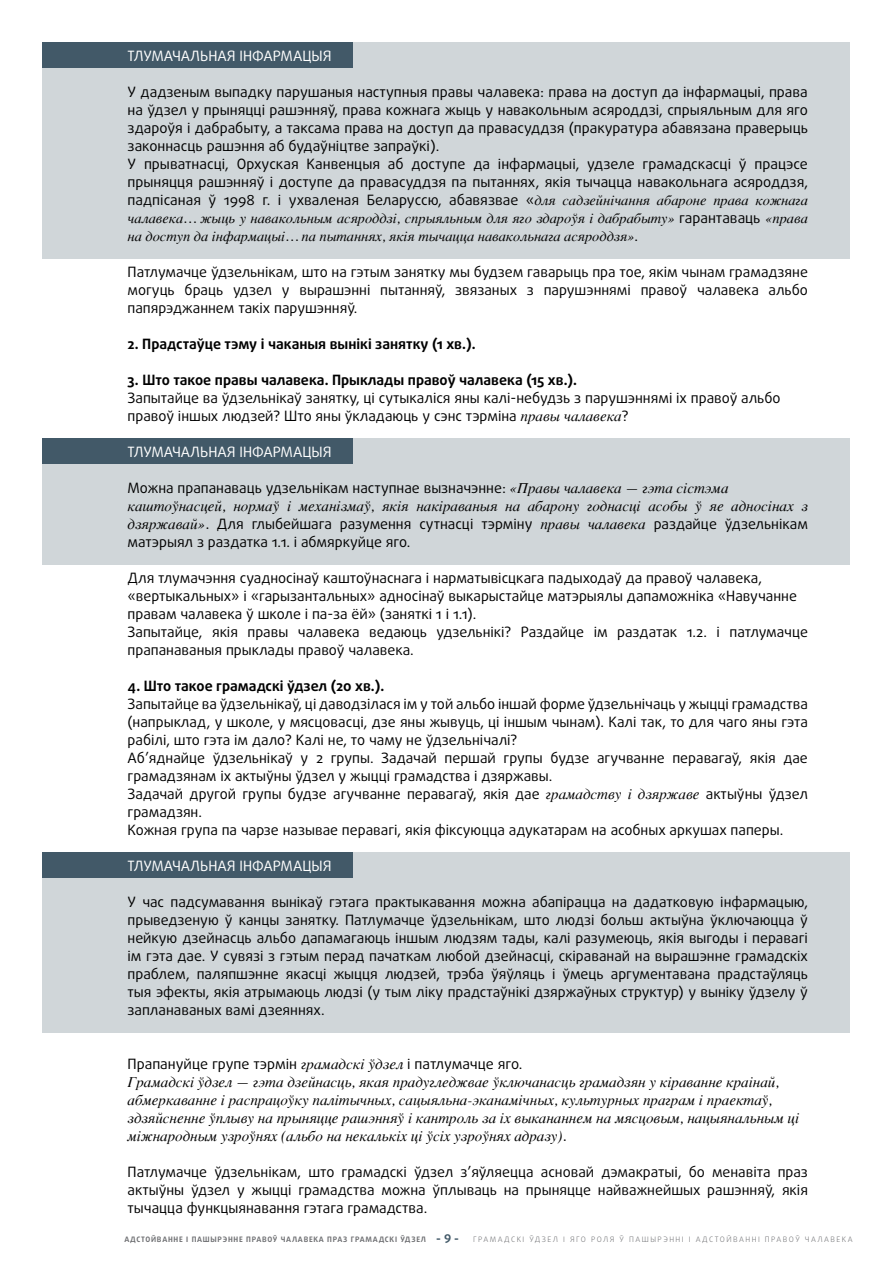
<style>
.page{position:relative;width:893px;height:1263px;background:#fff}
.page>*{position:absolute;margin:0;border:0;box-sizing:border-box;transform-origin:0 0}
.t1{font:italic 15px/18px "Times";color:#000}
.t2{font:14.25px/18px "Daxline Cyr";color:#000}
.t3{font:italic 14.25px/18px "Times";color:#000}
.t4{font:700 14.25px "Daxline Cyr";color:#000}
.t5{font:14.25px "Daxline Cyr";color:#fff}
.t6{font:300 7.5px "Daxline Cyr";letter-spacing:.2em;color:#6d6e71}
.t7{font:700 7.5px "Daxline Cyr LF";letter-spacing:.1em;color:#6d6e71}
.s1{font-family:"Times";font-style:italic}
.s2{font-family:"Daxline Cyr";font-style:normal}
.s3{font-family:"Times";font-style:italic;font-size:15px}
.s4{font-size:12px;color:#425968}
</style>
<div class="page">
<div style="left:43px;top:43px;width:807px;height:216px;background:#d0d6d9"></div>
<div style="left:43px;top:853px;width:807px;height:180px;background:#d0d6d9"></div>
<div style="left:43px;top:43px;width:310px;height:25px;background:#425968"></div>
<div style="left:43px;top:439px;width:807px;height:126px;background:#d0d6d9"></div>
<div style="left:43px;top:439px;width:310px;height:25px;background:#425968"></div>
<div style="left:43px;top:853px;width:310px;height:25px;background:#425968"></div>
<p class="t5" style="left:128px;top:47px;width:17px">Тлумачал</p>
<p class="t5" style="left:200px;top:47px;width:18px">ьная</p>
<p class="t5" style="left:239px;top:47px;width:10px">інфармац</p>
<p class="t5" style="left:312px;top:47px;width:20px">ыя</p>
<p class="t2" style="left:128px;top:82px;width:682px">У дадзеным выпадку парушаныя наступныя правы чалавека: права на доступ да інфармацыі, права на ўдзел у прыняцці рашэнняў, права кожнага жыць у навакольным асяроддзі, спрыяльным для яго здароўя і дабрабыту, а таксама права на доступ да правасуддзя (пракуратура абавязана праверыць законнасць рашэння аб будаўніцтве запраўкі).<br>У прыватнасці, Орхуская Канвенцыя аб доступе да інфармацыі, удзеле грамадскасці ў працэсе прыняцця рашэнняў і доступе да правасуддзя па пытаннях, якія тычацца навакольнага асяроддзя, падпісаная ў 1998 г. і ухваленая Беларуссю, абавязвае «<span class="s1">для садзейнічання абароне права кожнага</span></p>
<p class="t3" style="left:128px;top:208px;width:682px">чалавека… жыць у навакольным асяроддзі, спрыяльным для яго здароўя і дабрабыту» <span class="s2">гарантаваць</span> «права на доступ да інфармацыі… па пытаннях, якія тычацца навакольнага асяроддзя»<span class="s2">.</span></p>
<p class="t2" style="left:128px;top:262px;width:682px;text-align:justify">Патлумачце ўдзельнікам, што на гэтым занятку мы будзем гаварыць пра тое, якім чынам грамадзяне могуць браць удзел у вырашэнні пытанняў, звязаных з парушэннямі правоў чалавека альбо папярэджаннем такіх парушэнняў.</p>
<p class="t4" style="left:128px;top:335px;width:349px">2. Прадстаўце тэму і чаканыя вынікі занятку (1 хв.).</p>
<p class="t4" style="left:128px;top:371px;width:451px">3. Што такое правы чалавека. Прыклады правоў чалавека (15 хв.).</p>
<p class="t2" style="left:128px;top:388px;width:654px">Запытайце ва ўдзельнікаў занятку, ці сутыкаліся яны калі-небудзь з парушэннямі іх правоў альбо правоў іншых людзей? Што яны ўкладаюць у сэнс тэрміна <span class="s3">правы чалавека</span>?</p>
<p class="t5" style="left:128px;top:443px;width:17px">Тлумачал</p>
<p class="t5" style="left:200px;top:443px;width:18px">ьная</p>
<p class="t5" style="left:239px;top:443px;width:10px">інфармац</p>
<p class="t5" style="left:312px;top:443px;width:20px">ыя</p>
<p class="t2" style="left:128px;top:478px;width:602px">Можна прапанаваць удзельнікам наступнае вызначэнне: <span class="s3">«Правы чалавека — гэта сістэма</span></p>
<p class="t1" style="left:128px;top:496px;width:682px">каштоўнасцей, нормаў і механізмаў, якія накіраваныя на абарону годнасці асобы ў яе адносінах з</p>
<p class="t2" style="left:128px;top:514px;width:682px"><span class="s3">дзяржавай».</span> Для глыбейшага разумення сутнасці тэрміну <span class="s3">правы чалавека</span> раздайце ўдзельнікам матэрыял з раздатка 1.1. і абмяркуйце яго.</p>
<p class="t2" style="left:128px;top:568px;width:682px">Для тлумачэння суадносінаў каштоўнаснага і нарматывісцкага падыходаў да правоў чалавека, «вертыкальных» і «гарызантальных» адносінаў выкарыстайце матэрыялы дапаможніка «Навучанне правам чалавека ў школе і па-за ёй» (заняткі 1 і 1.1).<br>Запытайце, якія правы чалавека ведаюць удзельнікі? Раздайце ім раздатак 1.2. і патлумачце прапанаваныя прыклады правоў чалавека.</p>
<p class="t4" style="left:128px;top:677px;width:258px">4. Што такое грамадскі ўдзел (20 хв.).</p>
<p class="t2" style="left:128px;top:694px;width:682px">Запытайце ва ўдзельнікаў, ці даводзілася ім у той альбо іншай форме ўдзельнічаць у жыцці грамадства (напрыклад, у школе, у мясцовасці, дзе яны жывуць, ці іншым чынам). Калі так, то для чаго яны гэта рабілі, што гэта ім дало? Калі не, то чаму не ўдзельнічалі?<br>Аб’яднайце ўдзельнікаў у 2 групы. Задачай першай групы будзе агучванне перавагаў, якія дае грамадзянам іх актыўны ўдзел у жыцці грамадства і дзяржавы.<br>Задачай другой групы будзе агучванне перавагаў, якія дае <span class="s3">грамадству і дзяржаве</span> актыўны ўдзел грамадзян.<br>Кожная група па чарзе называе перавагі, якія фіксуюцца адукатарам на асобных аркушах паперы.</p>
<p class="t5" style="left:128px;top:857px;width:17px">Тлумачал</p>
<p class="t5" style="left:200px;top:857px;width:18px">ьная</p>
<p class="t5" style="left:239px;top:857px;width:10px">інфармац</p>
<p class="t5" style="left:312px;top:857px;width:20px">ыя</p>
<p class="t2" style="left:128px;top:892px;width:682px;text-align:justify">У час падсумавання вынікаў гэтага практыкавання можна абапірацца на дадатковую інфармацыю, прыведзеную ў канцы занятку. Патлумачце ўдзельнікам, што людзі больш актыўна ўключаюцца ў нейкую дзейнасць альбо дапамагаюць іншым людзям тады, калі разумеюць, якія выгоды і перавагі ім гэта дае. У сувязі з гэтым перад пачаткам любой дзейнасці, скіраванай на вырашэнне грамадскіх праблем, паляпшэнне якасці жыцця людзей, трэба ўяўляць і ўмець аргументавана прадстаўляць тыя эфекты, якія атрымаюць людзі (у тым ліку прадстаўнікі дзяржаўных структур) у выніку ўдзелу ў запланаваных вамі дзеяннях.</p>
<p class="t2" style="left:128px;top:1054px;width:396px">Прапануйце групе тэрмін <span class="s3">грамадскі ўдзел</span> і патлумачце яго.</p>
<p class="t1" style="left:128px;top:1072px;width:673px">Грамадскі ўдзел — гэта дзейнасць, якая прадугледжвае ўключанасць грамадзян у кіраванне краінай, абмеркаванне і распрацоўку палітычных, сацыяльна-эканамічных, культурных праграм і праектаў, здзяйсненне ўплыву на прыняцце рашэнняў і кантроль за іх выкананнем на мясцовым, нацыянальным ці міжнародным узроўнях (альбо на некалькіх ці ўсіх узроўнях адразу).</p>
<p class="t2" style="left:128px;top:1162px;width:682px;text-align:justify">Патлумачце ўдзельнікам, што грамадскі ўдзел з’яўляецца асновай дэмакратыі, бо менавіта праз актыўны ўдзел у жыцці грамадства можна ўплываць на прыняцце найважнейшых рашэнняў, якія тычацца функцыянавання гэтага грамадства.</p>
<p class="t7" style="left:124px;top:1234px;width:336px">АДСТОЙВАННЕ І ПАШЫРЭННЕ ПРАВОЎ ЧАЛАВЕКА ПРАЗ ГРАМАДСКІ ЎДЗЕЛ <span class="s4">- 9 -</span></p>
<p class="t6" style="left:473px;top:1234px;width:13px">ГРАМА</p>
<p class="t6" style="left:504px;top:1234px;width:267px">ДСК І ЎДЗЕЛ І ЯГО Р ОЛЯ Ў ПА ШЫР ЭННІ І АДСТ ОЙВАННІ ПРА</p>
<p class="t6" style="left:783px;top:1234px;width:65px">ВОЎ ЧАЛАВЕКА</p>
</div>
